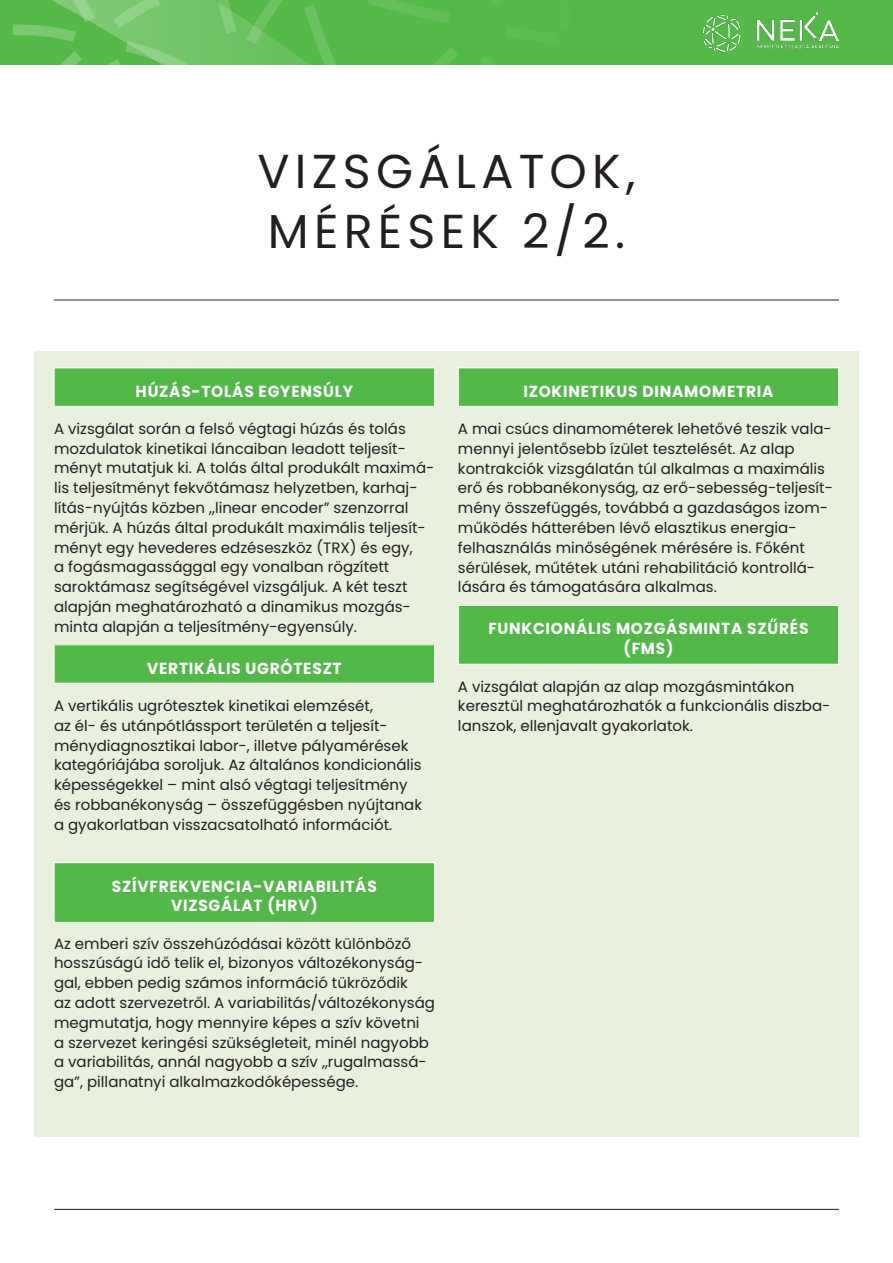
<style>
.page{position:relative;width:893px;height:1263px;background:#fff}
.page>*{position:absolute;margin:0;border:0;box-sizing:border-box;transform-origin:0 0}
.Master_Page_Header_a{font:47.55px "Poppins";letter-spacing:.11em;color:#231f20}
.Body_Text{font:700 16.05px/19.2px "Poppins";letter-spacing:.05em;color:#fff;text-align:center;scale:.96 1}
.Body_Text-2{font:15px/19.8px "Poppins";color:#231f20}
</style>
<div class="page">
<div style="left:0;top:0;width:893px;height:65px;background:#55b949"></div>
<svg style="left:482px;top:57px;width:11px;height:8px"></svg>
<svg style="left:13px;top:0;width:445px;height:65px"></svg>
<img style="left:704px;top:12px;width:134px;height:39px">
<hr style="left:54px;top:300px;width:785px;height:1px;background:#231f20">
<hr style="left:54px;top:1209px;width:785px;height:1px;background:#231f20">
<div style="left:34px;top:351px;width:825px;height:785px;background:#e9f0de"></div>
<div style="left:54px;top:368px;width:381px;height:38px;background:#52b949"></div>
<div style="left:54px;top:367px;width:381px;height:40px;border:1px solid #fff"></div>
<div style="left:54px;top:645px;width:381px;height:38px;background:#52b949"></div>
<div style="left:54px;top:644px;width:381px;height:40px;border:1px solid #fff"></div>
<div style="left:54px;top:863px;width:381px;height:59px;background:#52b949"></div>
<div style="left:54px;top:862px;width:381px;height:61px;border:1px solid #fff"></div>
<div style="left:458px;top:368px;width:381px;height:38px;background:#52b949"></div>
<div style="left:458px;top:367px;width:381px;height:40px;border:1px solid #fff"></div>
<div style="left:458px;top:605px;width:381px;height:59px;background:#52b949"></div>
<div style="left:458px;top:605px;width:381px;height:60px;border:1px solid #fff"></div>
<p class="Master_Page_Header_a" style="left:258px;top:144px;width:379px">VIZSGÁLATOK,</p>
<p class="Master_Page_Header_a" style="left:268px;top:204px;width:359px">MÉRÉSEK 2/2.</p>
<p class="Body_Text" style="left:136px;top:382px;width:228px">HÚZÁS-TOLÁS EGYENSÚLY</p>
<p class="Body_Text-2" style="left:54px;top:419px;width:382px">A vizsgálat során a felső végtagi húzás és tolás mozdulatok kinetikai láncaiban leadott teljesít&shy;ményt mutatjuk ki. A tolás által produkált maximá&shy;lis teljesítményt fekvőtámasz helyzetben, karhaj&shy;lítás-nyújtás közben „linear encoder” szenzorral mérjük. A húzás által produkált maximális teljesít&shy;ményt egy hevederes edzéseszköz (TRX) és egy,<br>a fogásmagassággal egy vonalban rögzített saroktámasz segítségével vizsgáljuk. A két teszt alapján meghatározható a dinamikus mozgás&shy;minta alapján a teljesítmény-egyensúly.</p>
<p class="Body_Text" style="left:147px;top:658px;width:204px">VERTIKÁLIS UGRÓTESZT</p>
<p class="Body_Text-2" style="left:54px;top:696px;width:370px">A vertikális ugrótesztek kinetikai elemzését,<br>az él- és utánpótlássport területén a teljesít&shy;ménydiagnosztikai labor-, illetve pályamérések kategóriájába soroljuk. Az általános kondicionális képességekkel – mint alsó végtagi teljesítmény és robbanékonyság – összefüggésben nyújtanak a gyakorlatban visszacsatolható információt.</p>
<p class="Body_Text" style="left:112px;top:876px;width:277px">SZÍVFREKVENCIA-VARIABILITÁS</p>
<p class="Body_Text" style="left:171px;top:896px;width:154px">VIZSGÁLAT (HRV)</p>
<p class="Body_Text-2" style="left:54px;top:933px;width:382px">Az emberi szív összehúzódásai között különböző hosszúságú idő telik el, bizonyos változékonyság&shy;gal, ebben pedig számos információ tükröződik<br>az adott szervezetről. A variabilitás/változékonyság megmutatja, hogy mennyire képes a szív követni<br>a szervezet keringési szükségleteit, minél nagyobb a variabilitás, annál nagyobb a szív „rugalmassá&shy;ga”, pillanatnyi alkalmazkodóképessége.</p>
<p class="Body_Text" style="left:523px;top:382px;width:262px">IZOKINETIKUS DINAMOMETRIA</p>
<p class="Body_Text-2" style="left:458px;top:419px;width:376px">A mai csúcs dinamométerek lehetővé teszik vala&shy;mennyi jelentősebb ízület tesztelését. Az alap kontrakciók vizsgálatán túl alkalmas a maximális erő és robbanékonyság, az erő-sebesség-teljesít&shy;mény összefüggés, továbbá a gazdaságos izom&shy;működés hátterében lévő elasztikus energia&shy;felhasználás minőségének mérésére is. Főként sérülések, műtétek utáni rehabilitáció kontrollá&shy;lására és támogatására alkalmas.</p>
<p class="Body_Text" style="left:488px;top:619px;width:335px">FUNKCIONÁLIS MOZGÁSMINTA SZŰRÉS (FMS)</p>
<p class="Body_Text-2" style="left:458px;top:676px;width:372px">A vizsgálat alapján az alap mozgásmintákon keresztül meghatározhatók a funkcionális diszba&shy;lanszok, ellenjavalt gyakorlatok.</p>
</div>
